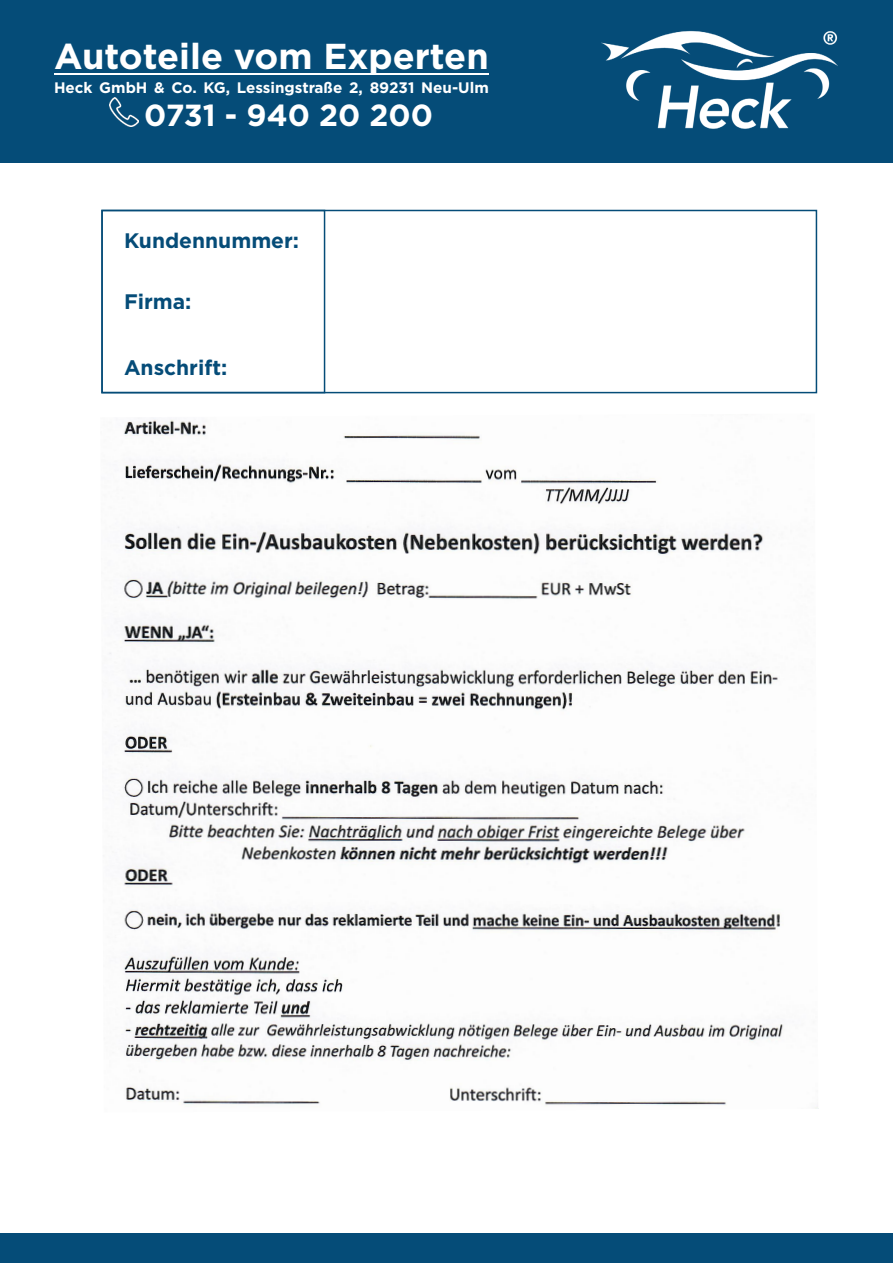
<style>
.page{position:relative;width:893px;height:1263px;background:#fff}
.page>*{position:absolute;margin:0;border:0;box-sizing:border-box;transform-origin:0 0}
.t1{font:700 36px "Gotham";color:#fff}
.t2{font:700 30.45px "Gotham";color:#fff}
.t3{font:700 21px "Gotham";color:#054c78}
.t4{font:700 15.15px "Gotham";color:#fff}
</style>
<div class="page">
<img style="left:109px;top:418px;width:709px;height:691px">
<div style="left:0;top:0;width:893px;height:162px;background:#054c78"></div>
<img style="left:601px;top:31px;width:237px;height:98px">
<hr style="left:54px;top:74px;width:435px;height:1px;background:#fff">
<img style="left:110px;top:98px;width:28px;height:28px">
<div style="left:101px;top:210px;width:716px;height:183px;border:2px solid #054c78"></div>
<div style="left:101px;top:210px;width:224px;height:183px;border:2px solid #054c78"></div>
<div style="left:0;top:1233px;width:893px;height:30px;background:#054c78"></div>
<p class="t1" style="left:54px;top:36px;width:436px">Autoteile vom Experten</p>
<p class="t4" style="left:54px;top:79px;width:436px">Heck GmbH &amp; Co. KG, Lessingstraße 2, 89231 Neu-Ulm</p>
<p class="t2" style="left:144px;top:98px;width:290px">0731 - 940 20 200</p>
<p class="t3" style="left:124px;top:228px;width:177px">Kundennummer:</p>
<p class="t3" style="left:124px;top:289px;width:69px">Firma:</p>
<p class="t3" style="left:124px;top:356px;width:105px">Anschrift:</p>
</div>
